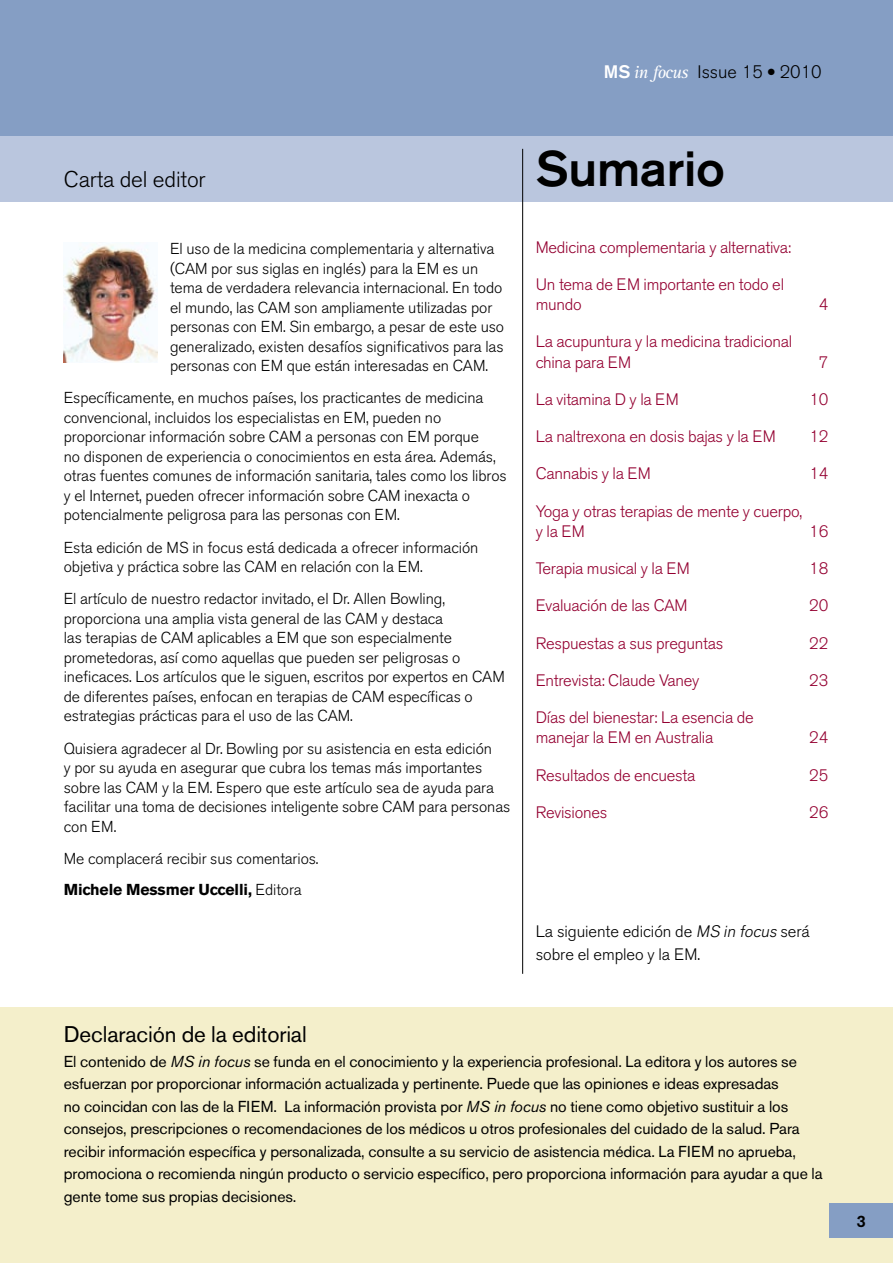
<style>
.page{position:relative;width:893px;height:1263px;background:#fff}
.page>*{position:absolute;margin:0;border:0;box-sizing:border-box;transform-origin:0 0}
.t1{font:500 49.5px "Akzidenz Grotesk BE";letter-spacing:-.005em;color:#000}
.t2{font:22.5px "Akzidenz Grotesk BE";letter-spacing:-.005em;color:#000}
.t3{font:300 22.5px "Akzidenz Grotesk BE";letter-spacing:-.005em;color:#000}
.t4{font:300 18px "Akzidenz Grotesk BE";color:#000}
.t5{font:300 16.5px/20.2px "Akzidenz Grotesk BE";letter-spacing:-.015em;color:#940031}
.t6{font:300 16.5px/22.5px "Akzidenz Grotesk BE";letter-spacing:-.005em;color:#000}
.t7{font:500 16.5px "Akzidenz Grotesk BE";color:#000}
.t8{font:300 15.75px/19.5px "Akzidenz Grotesk BE";letter-spacing:-.005em;color:#000}
.t9{font:15.75px/22.5px "Akzidenz Grotesk BE";letter-spacing:-.005em;color:#000}
.s1{font-weight:500;color:#fff}
.s2{font-family:"Rotis Serif";font-weight:400;font-style:italic;color:#fff}
.s3{font-weight:700}
.s4{font-style:italic}
</style>
<div class="page">
<div style="left:0;top:0;width:893px;height:136px;background:#859ec4"></div>
<div style="left:0;top:136px;width:893px;height:66px;background:#bac6de"></div>
<div style="left:0;top:1008px;width:893px;height:255px;background:#f4efcb"></div>
<div style="left:829px;top:1203px;width:64px;height:34px;background:#859ec4"></div>
<img style="left:64px;top:242px;width:93px;height:120px">
<hr style="left:522px;top:149px;width:1px;height:825px;background:#000">
<p class="t4" style="left:604px;top:62px;width:219px"><span class="s1">MS</span> <span class="s2">in focus</span> Issue 15 ● 2010</p>
<h2 class="t3" style="left:64px;top:166px;width:143px">Carta del editor</h2>
<p class="t8" style="left:170px;top:239px;width:336px">El uso de la medicina complementaria y alternativa (CAM por sus siglas en inglés) para la EM es un tema de verdadera relevancia internacional. En todo el mundo, las CAM son ampliamente utilizadas por personas con EM. Sin embargo, a pesar de este uso generalizado, existen desafíos significativos para las personas con EM que están interesadas en CAM.</p>
<p class="t8" style="left:64px;top:388px;width:444px">Específicamente, en muchos países, los practicantes de medicina convencional, incluidos los especialistas en EM, pueden no proporcionar información sobre CAM a personas con EM porque<br>no disponen de experiencia o conocimientos en esta área. Además, otras fuentes comunes de información sanitaria, tales como los libros y el Internet, pueden ofrecer información sobre CAM inexacta o potencialmente peligrosa para las personas con EM.</p>
<p class="t8" style="left:64px;top:538px;width:416px">Esta edición de MS in focus está dedicada a ofrecer información objetiva y práctica sobre las CAM en relación con la EM.</p>
<p class="t8" style="left:64px;top:589px;width:442px">El artículo de nuestro redactor invitado, el Dr. Allen Bowling, proporciona una amplia vista general de las CAM y destaca<br>las terapias de CAM aplicables a EM que son especialmente prometedoras, así como aquellas que pueden ser peligrosas o ineficaces. Los artículos que le siguen, escritos por expertos en CAM de diferentes países, enfocan en terapias de CAM específicas o estrategias prácticas para el uso de las CAM.</p>
<p class="t8" style="left:64px;top:739px;width:448px">Quisiera agradecer al Dr. Bowling por su asistencia en esta edición<br>y por su ayuda en asegurar que cubra los temas más importantes sobre las CAM y la EM. Espero que este artículo sea de ayuda para facilitar una toma de decisiones inteligente sobre CAM para personas con EM.</p>
<p class="t8" style="left:64px;top:843px;width:256px;line-height:30.8px">Me complacerá recibir sus comentarios.<br><span class="s3">Michele Messmer Uccelli,</span> Editora</p>
<h1 class="t1" style="left:536px;top:139px;width:191px">Sumario</h1>
<p class="t5" style="left:536px;top:237px;width:257px">Medicina complementaria y alternativa:</p>
<p class="t5" style="left:536px;top:274px;width:250px">Un tema de EM importante en todo el mundo</p>
<p class="t5" style="left:536px;top:332px;width:258px">La acupuntura y la medicina tradicional china para EM</p>
<p class="t5" style="left:819px;top:295px;width:11px">4</p>
<p class="t5" style="left:819px;top:352px;width:11px">7</p>
<p class="t5" style="left:536px;top:389px;width:144px">La vitamina D y la EM</p>
<p class="t5" style="left:809px;top:389px;width:20px">10</p>
<p class="t5" style="left:536px;top:427px;width:242px">La naltrexona en dosis bajas y la EM</p>
<p class="t5" style="left:809px;top:427px;width:20px">12</p>
<p class="t5" style="left:536px;top:464px;width:117px">Cannabis y la EM</p>
<p class="t5" style="left:809px;top:464px;width:20px">14</p>
<p class="t5" style="left:536px;top:501px;width:268px">Yoga y otras terapias de mente y cuerpo, y la EM</p>
<p class="t5" style="left:809px;top:521px;width:20px">16</p>
<p class="t5" style="left:536px;top:559px;width:156px">Terapia musical y la EM</p>
<p class="t5" style="left:809px;top:559px;width:20px">18</p>
<p class="t5" style="left:536px;top:596px;width:153px">Evaluación de las CAM</p>
<p class="t5" style="left:809px;top:596px;width:20px">20</p>
<p class="t5" style="left:536px;top:633px;width:189px">Respuestas a sus preguntas</p>
<p class="t5" style="left:809px;top:633px;width:20px">22</p>
<p class="t5" style="left:536px;top:670px;width:165px">Entrevista: Claude Vaney</p>
<p class="t5" style="left:809px;top:670px;width:20px">23</p>
<p class="t5" style="left:536px;top:708px;width:219px">Días del bienestar: La esencia de manejar la EM en Australia</p>
<p class="t5" style="left:809px;top:728px;width:20px">24</p>
<p class="t5" style="left:536px;top:765px;width:161px">Resultados de encuesta</p>
<p class="t5" style="left:809px;top:765px;width:20px">25</p>
<p class="t5" style="left:536px;top:802px;width:73px">Revisiones</p>
<p class="t5" style="left:809px;top:802px;width:20px">26</p>
<p class="t6" style="left:536px;top:920px;width:275px">La siguiente edición de <span class="s4">MS in focus</span> será sobre el empleo y la EM.</p>
<h2 class="t2" style="left:64px;top:1020px;width:245px">Declaración de la editorial</h2>
<p class="t9" style="left:64px;top:1050px;width:760px">El contenido de <span class="s4">MS in focus</span> se funda en el conocimiento y la experiencia profesional. La editora y los autores se esfuerzan por proporcionar información actualizada y pertinente. Puede que las opiniones e ideas expresadas<br>no coincidan con las de la FIEM. La información provista por <span class="s4">MS in focus</span> no tiene como objetivo sustituir a los consejos, prescripciones o recomendaciones de los médicos u otros profesionales del cuidado de la salud. Para recibir información específica y personalizada, consulte a su servicio de asistencia médica. La FIEM no aprueba, promociona o recomienda ningún producto o servicio específico, pero proporciona información para ayudar a que la gente tome sus propias decisiones.</p>
<p class="t7" style="left:856px;top:1211px;width:11px">3</p>
</div>
